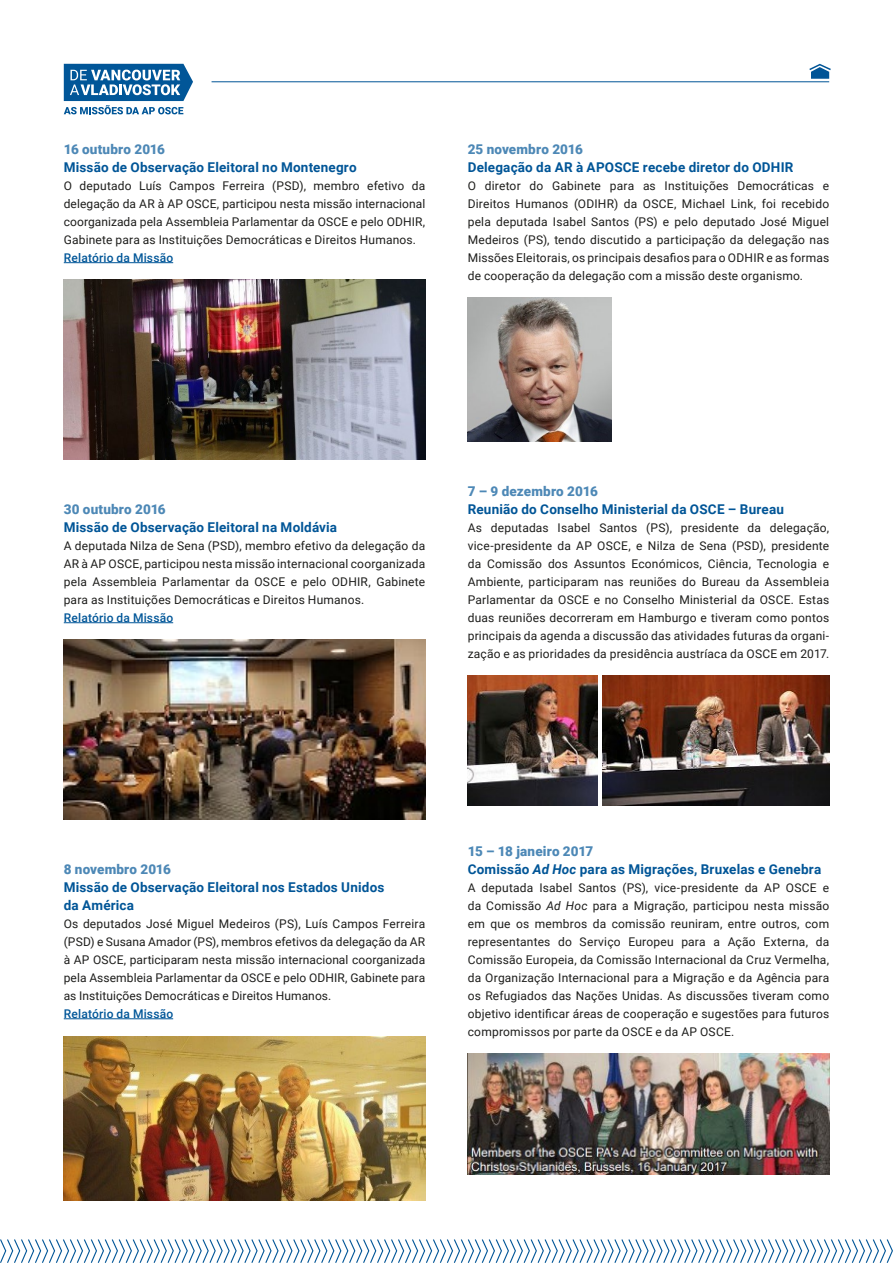
<style>
.page{position:relative;width:893px;height:1263px;background:#fff}
.page>*{position:absolute;margin:0;border:0;box-sizing:border-box;transform-origin:0 0}
.t1{font:700 13.5px/18px "Roboto";letter-spacing:.015em;color:#015597}
.t2{font:900 13.5px "Roboto";letter-spacing:.01em;color:#4d88b6}
.t3{font:12px/18px "Roboto";letter-spacing:.015em;color:#1d1d1b;text-align:justify}
.t4{font:500 12px "Roboto";letter-spacing:.015em;color:#015698}
.s1{font-weight:900;color:#4d88b6}
.s2{font-style:italic}
</style>
<div class="page">
<svg style="left:0;top:1239px;width:893px;height:24px"></svg>
<svg style="left:64px;top:64px;width:129px;height:50px"></svg>
<hr style="left:212px;top:81px;width:617px;height:1px;background:#015597">
<hr style="left:64px;top:262px;width:109px;height:1px;background:#015698">
<hr style="left:64px;top:622px;width:109px;height:1px;background:#015698">
<hr style="left:64px;top:1018px;width:109px;height:1px;background:#015698">
<img style="left:64px;top:279px;width:361px;height:180px">
<img style="left:64px;top:640px;width:361px;height:180px">
<img style="left:64px;top:1037px;width:361px;height:163px">
<img style="left:468px;top:298px;width:143px;height:144px">
<img style="left:468px;top:676px;width:129px;height:129px">
<img style="left:603px;top:676px;width:227px;height:129px">
<img style="left:468px;top:1054px;width:361px;height:120px">
<svg style="left:809px;top:63px;width:22px;height:16px"></svg>
<p class="t2" style="left:64px;top:140px;width:103px">16 outubro 2016</p>
<p class="t1" style="left:64px;top:157px;width:294px">Missão de Observação Eleitoral no Montenegro</p>
<p class="t3" style="left:64px;top:176px;width:363px">O deputado Luís Campos Ferreira (PSD), membro efetivo da delegação da AR à AP OSCE, participou nesta missão internacional coorganizada pela Assembleia Parlamentar da OSCE e pelo ODHIR, Gabinete para as Instituições Democráticas e Direitos Humanos.</p>
<p class="t4" style="left:64px;top:249px;width:111px">Relatório da Missão</p>
<p class="t2" style="left:468px;top:140px;width:117px">25 novembro 2016</p>
<p class="t1" style="left:468px;top:157px;width:327px">Delegação da AR à APOSCE recebe diretor do ODHIR</p>
<p class="t3" style="left:468px;top:176px;width:363px">O diretor do Gabinete para as Instituições Democráticas e Direitos Humanos (ODIHR) da OSCE, Michael Link, foi recebido pela deputada Isabel Santos (PS) e pelo deputado José Miguel Medeiros (PS), tendo discutido a participação da delegação nas Missões Eleitorais, os principais desafios para o ODHIR e as formas de cooperação da delegação com a missão deste organismo.</p>
<p class="t2" style="left:64px;top:500px;width:103px">30 outubro 2016</p>
<p class="t1" style="left:64px;top:517px;width:275px">Missão de Observação Eleitoral na Moldávia</p>
<p class="t3" style="left:64px;top:536px;width:363px">A deputada Nilza de Sena (PSD), membro efetivo da delegação da AR à AP OSCE, participou nesta missão internacional coorganizada pela Assembleia Parlamentar da OSCE e pelo ODHIR, Gabinete para as Instituições Democráticas e Direitos Humanos.</p>
<p class="t4" style="left:64px;top:609px;width:111px">Relatório da Missão</p>
<p class="t2" style="left:468px;top:482px;width:132px">7 – 9 dezembro 2016</p>
<p class="t1" style="left:468px;top:499px;width:318px">Reunião do Conselho Ministerial da OSCE – Bureau</p>
<p class="t3" style="left:468px;top:518px;width:363px">As deputadas Isabel Santos (PS), presidente da delegação, vice-presidente da AP OSCE, e Nilza de Sena (PSD), presidente da Comissão dos Assuntos Económicos, Ciência, Tecnologia e Ambiente, participaram nas reuniões do Bureau da Assembleia Parlamentar da OSCE e no Conselho Ministerial da OSCE. Estas duas reuniões decorreram em Hamburgo e tiveram como pontos principais da agenda a discussão das atividades futuras da organi&shy;zação e as prioridades da presidência austríaca da OSCE em 2017.</p>
<p class="t2" style="left:64px;top:860px;width:109px">8 novembro 2016</p>
<p class="t1" style="left:64px;top:877px;width:322px">Missão de Observação Eleitoral nos Estados Unidos da América</p>
<p class="t3" style="left:64px;top:914px;width:363px">Os deputados José Miguel Medeiros (PS), Luís Campos Ferreira (PSD) e Susana Amador (PS), membros efetivos da delegação da AR à AP OSCE, participaram nesta missão internacional coorganizada pela Assembleia Parlamentar da OSCE e pelo ODHIR, Gabinete para as Instituições Democráticas e Direitos Humanos.</p>
<p class="t4" style="left:64px;top:1005px;width:111px">Relatório da Missão</p>
<p class="t1" style="left:468px;top:841px;width:355px"><span class="s1">15 – 18 janeiro 2017<br></span>Comissão <span class="s2">Ad Hoc</span> para as Migrações, Bruxelas e Genebra</p>
<p class="t3" style="left:468px;top:878px;width:363px">A deputada Isabel Santos (PS), vice-presidente da AP OSCE e da Comissão <span class="s2">Ad Hoc</span> para a Migração, participou nesta missão em que os membros da comissão reuniram, entre outros, com representantes do Serviço Europeu para a Ação Externa, da Comissão Europeia, da Comissão Internacional da Cruz Vermelha, da Organização Internacional para a Migração e da Agência para os Refugiados das Nações Unidas. As discussões tiveram como objetivo identificar áreas de cooperação e sugestões para futuros compromissos por parte da OSCE e da AP OSCE.</p>
</div>
